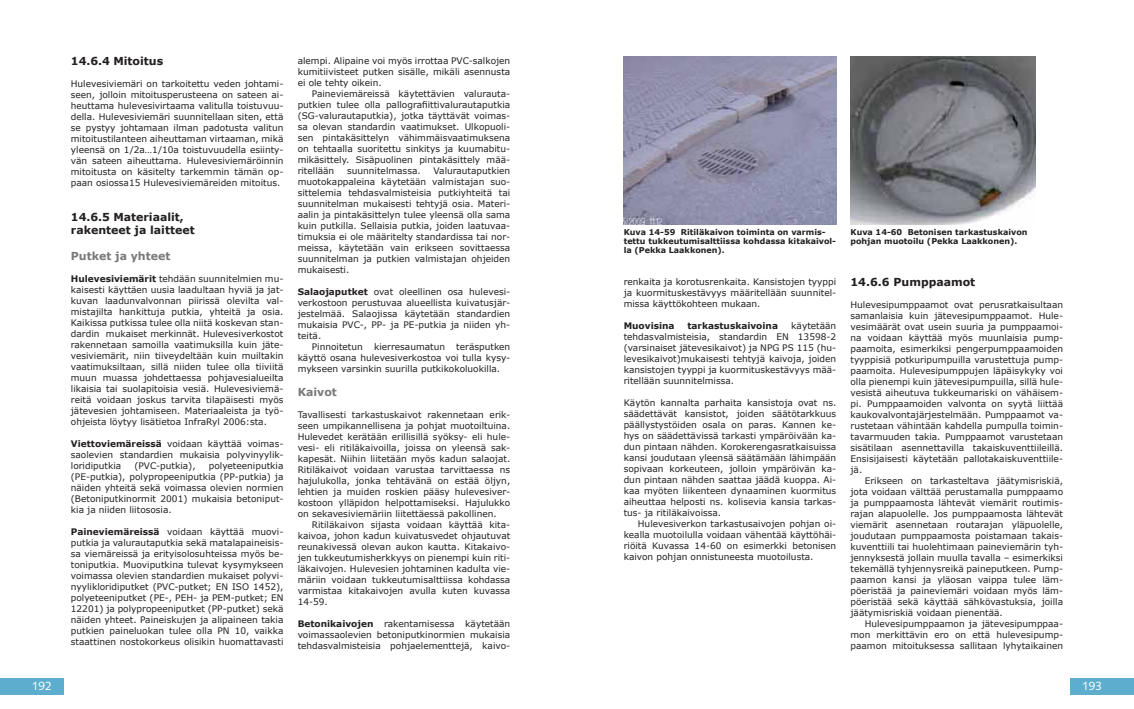
<style>
.page{position:relative;width:1134px;height:709px;background:#fff}
.page>*{position:absolute;margin:0;border:0;box-sizing:border-box;transform-origin:0 0}
.t1{font:12px "Syntax";color:#fff}
.t2{font:700 11px/13px "Verdana";color:#231f20}
.t3{font:700 11px "Verdana";color:#77797b}
.t4{font:9px/11px "Verdana";color:#231f20;text-align:justify}
.t5{font:700 9px "Verdana";color:#231f20}
.t6{font:700 8px/9px "Verdana";color:#231f20}
.s1{font-weight:700}
</style>
<div class="page">
<div style="left:0;top:678px;width:64px;height:16px;background:#5cadce"></div>
<div style="left:1070px;top:678px;width:64px;height:16px;background:#5cadce"></div>
<img style="left:624px;top:57px;width:212px;height:168px">
<img style="left:850px;top:57px;width:186px;height:168px">
<p class="t2" style="left:71px;top:54px;width:94px">14.6.4 Mitoitus</p>
<p class="t4" style="left:71px;top:78px;width:214px">Hulevesiviemäri on tarkoitettu veden johtami&shy;seen, jolloin mitoitusperusteena on sateen ai&shy;heuttama hulevesivirtaama valitulla toistuvuu&shy;della. Hulevesiviemäri suunnitellaan siten, että se pystyy johtamaan ilman padotusta valitun mitoitustilanteen aiheuttaman virtaaman, mikä yleensä on 1/2a…1/10a toistuvuudella esiinty&shy;vän sateen aiheuttama. Hulevesiviemäröinnin mitoitusta on käsitelty tarkemmin tämän op&shy;paan osiossa15 Hulevesiviemäreiden mitoitus.</p>
<p class="t2" style="left:71px;top:210px;width:125px">14.6.5 Materiaalit, rakenteet ja laitteet</p>
<p class="t3" style="left:71px;top:249px;width:101px">Putket ja yhteet</p>
<p class="t4" style="left:71px;top:273px;width:214px"><span class="s1">Hulevesiviemärit</span> tehdään suunnitelmien mu&shy;kaisesti käyttäen uusia laadultaan hyviä ja jat&shy;kuvan laadunvalvonnan piirissä olevilta val&shy;mistajilta hankittuja putkia, yhteitä ja osia.<br>Kaikissa putkissa tulee olla niitä koskevan stan&shy;dardin mukaiset merkinnät. Hulevesiverkostot rakennetaan samoilla vaatimuksilla kuin jäte&shy;vesiviemärit, niin tiiveydeltään kuin muiltakin vaatimuksiltaan, sillä niiden tulee olla tiiviitä muun muassa johdettaessa pohjavesialueilta likaisia tai suolapitoisia vesiä. Hulevesiviemä&shy;reitä voidaan joskus tarvita tilapäisesti myös jätevesien johtamiseen. Materiaaleista ja työ&shy;ohjeista löytyy lisätietoa InfraRyl 2006:sta.</p>
<p class="t4" style="left:71px;top:438px;width:214px"><span class="s1">Viettoviemäreissä</span> voidaan käyttää voimas&shy;saolevien standardien mukaisia polyvinyylik&shy;loridiputkia</p>
<p class="t4" style="left:71px;top:460px;width:214px;text-indent:138px">polyeteeniputkia (PE-putkia), polypropeeniputkia (PP-putkia) ja näiden yhteitä sekä voimassa olevien normien (Betoniputkinormit 2001) mukaisia betoniput&shy;kia ja niiden liitososia.</p>
<p class="t4" style="left:71px;top:526px;width:214px"><span class="s1">Paineviemäreissä</span> voidaan käyttää muovi&shy;putkia ja valurautaputkia sekä matalapaineisis&shy;sa viemäreissä ja erityisolosuhteissa myös be&shy;toniputkia. Muoviputkina tulevat kysymykseen voimassa olevien standardien mukaiset polyvi&shy;nyylikloridiputket (PVC-putket; EN ISO 1452), polyeteeniputket (PE-, PEH- ja PEM-putket; EN 12201) ja polypropeeniputket (PP-putket) sekä näiden yhteet. Paineiskujen ja alipaineen takia putkien paineluokan tulee olla PN 10, vaikka staattinen nostokorkeus olisikin huomattavasti</p>
<p class="t4" style="left:134px;top:460px;width:63px">(PVC-putkia),</p>
<p class="t4" style="left:298px;top:54px;width:214px">alempi. Alipaine voi myös irrottaa PVC-salkojen kumitiivisteet putken sisälle, mikäli asennusta ei ole tehty oikein.</p>
<p class="t4" style="left:298px;top:87px;width:214px;text-indent:14px">Paineviemäreissä käytettävien valurauta&shy;putkien tulee olla pallografiittivalurautaputkia (SG-valurautaputkia), jotka täyttävät voimas&shy;sa olevan standardin vaatimukset. Ulkopuoli&shy;sen pintakäsittelyn vähimmäisvaatimuksena on tehtaalla suoritettu sinkitys ja kuumabitu&shy;mikäsittely. Sisäpuolinen pintakäsittely mää&shy;ritellään</p>
<p class="t4" style="left:298px;top:164px;width:214px;text-indent:136px">Valurautaputkien muotokappaleina käytetään valmistajan suo&shy;sittelemia tehdasvalmisteisia putkiyhteitä tai suunnitelman mukaisesti tehtyjä osia. Materi&shy;aalin ja pintakäsittelyn tulee yleensä olla sama kuin putkilla. Sellaisia putkia, joiden laatuvaa&shy;timuksia ei ole määritelty standardissa tai nor&shy;meissa, käytetään vain erikseen sovittaessa suunnitelman ja putkien valmistajan ohjeiden mukaisesti.</p>
<p class="t4" style="left:298px;top:285px;width:214px"><span class="s1">Salaojaputket</span> ovat oleellinen osa hulevesi&shy;verkostoon perustuvaa alueellista kuivatusjär&shy;jestelmää. Salaojissa käytetään standardien mukaisia PVC-, PP- ja PE-putkia ja niiden yh&shy;teitä.</p>
<p class="t4" style="left:298px;top:340px;width:214px;text-indent:14px">Pinnoitetun kierresaumatun teräsputken käyttö osana hulevesiverkostoa voi tulla kysy&shy;mykseen varsinkin suurilla putkikokoluokilla.</p>
<p class="t3" style="left:298px;top:385px;width:41px">Kaivot</p>
<p class="t4" style="left:298px;top:409px;width:214px">Tavallisesti tarkastuskaivot rakennetaan erik&shy;seen umpikannellisena ja pohjat muotoiltuina.<br>Hulevedet kerätään erillisillä syöksy- eli hule&shy;vesi- eli ritiläkaivoilla, joissa on yleensä sak&shy;kapesät. Niihin liitetään myös kadun salaojat.<br>Ritiläkaivot voidaan varustaa tarvittaessa ns hajulukolla, jonka tehtävänä on estää öljyn, lehtien ja muiden roskien pääsy hulevesiver&shy;kostoon ylläpidon helpottamiseksi. Hajulukko on sekavesiviemäriin liitettäessä pakollinen.</p>
<p class="t4" style="left:298px;top:518px;width:214px;text-indent:14px">Ritiläkaivon sijasta voidaan käyttää kita&shy;kaivoa, johon kadun kuivatusvedet ohjautuvat reunakivessä olevan aukon kautta. Kitakaivo&shy;jen tukkeutumisherkkyys on pienempi kuin riti&shy;läkaivojen. Hulevesien johtaminen kadulta vie&shy;märiin voidaan tukkeutumisalttiissa kohdassa varmistaa kitakaivojen avulla kuten kuvassa 14-59.</p>
<p class="t4" style="left:298px;top:617px;width:214px"><span class="s1">Betonikaivojen</span> rakentamisessa käytetään voimassaolevien betoniputkinormien mukaisia tehdasvalmisteisia pohjaelementtejä, kaivo-</p>
<p class="t4" style="left:347px;top:164px;width:75px">suunnitelmassa.</p>
<p class="t6" style="left:624px;top:227px;width:214px">Kuva 14-59 Ritiläkaivon toiminta on varmis&shy;tettu tukkeutumisalttiissa kohdassa kitakaivol&shy;la (Pekka Laakkonen).</p>
<p class="t4" style="left:624px;top:276px;width:214px">renkaita ja korotusrenkaita. Kansistojen tyyppi ja kuormituskestävyys määritellään suunnitel&shy;missa käyttökohteen mukaan.</p>
<p class="t5" style="left:624px;top:320px;width:52px">Muovisina</p>
<p class="t5" style="left:687px;top:320px;width:92px">tarkastuskaivoina</p>
<p class="t4" style="left:624px;top:320px;width:214px;text-indent:168px">käytetään tehdasvalmisteisia, standardin EN 13598-2 (varsinaiset jätevesikaivot) ja NPG PS 115 (hu&shy;levesikaivot)mukaisesti tehtyjä kaivoja, joiden kansistojen tyyppi ja kuormituskestävyys mää&shy;ritellään suunnitelmissa.</p>
<p class="t4" style="left:624px;top:397px;width:214px">Käytön kannalta parhaita kansistoja ovat ns. säädettävät kansistot, joiden säätötarkkuus päällystystöiden osala on paras. Kannen ke&shy;hys on säädettävissä tarkasti ympäröivään ka&shy;dun pintaan nähden. Korokerengasratkaisuissa kansi joudutaan yleensä säätämään lähimpään sopivaan korkeuteen, jolloin ympäröivän ka&shy;dun pintaan nähden saattaa jäädä kuoppa. Ai&shy;kaa myöten liikenteen dynaaminen kuormitus aiheuttaa helposti ns. kolisevia kansia tarkas&shy;tus- ja ritiläkaivoissa.</p>
<p class="t4" style="left:624px;top:518px;width:214px;text-indent:14px">Hulevesiverkon tarkastusaivojen pohjan oi&shy;kealla muotoilulla voidaan vähentää käyttöhäi&shy;riöitä Kuvassa 14-60 on esimerkki betonisen kaivon pohjan onnistuneesta muotoilusta.</p>
<p class="t6" style="left:850px;top:227px;width:179px">Kuva 14-60 Betonisen tarkastuskaivon pohjan muotoilu (Pekka Laakkonen).</p>
<p class="t2" style="left:850px;top:275px;width:126px">14.6.6 Pumppaamot</p>
<p class="t4" style="left:850px;top:299px;width:214px">Hulevesipumppaamot ovat perusratkaisultaan samanlaisia kuin jätevesipumppaamot. Hule&shy;vesimäärät ovat usein suuria ja pumppaamoi&shy;na voidaan käyttää myös muunlaisia pump&shy;paamoita, esimerkiksi pengerpumppaamoiden tyyppisiä potkuripumpuilla varustettuja pump&shy;paamoita. Hulevesipumppujen läpäisykyky voi olla pienempi kuin jätevesipumpuilla, sillä hule&shy;vesistä aiheutuva tukkeumariski on vähäisem&shy;pi. Pumppaamoiden valvonta on syytä liittää kaukovalvontajärjestelmään. Pumppaamot va&shy;rustetaan vähintään kahdella pumpulla toimin&shy;tavarmuuden takia. Pumppaamot varustetaan sisätilaan asennettavilla takaiskuventtiileillä.<br>Ensisijaisesti käytetään pallotakaiskuventtiile&shy;jä.</p>
<p class="t4" style="left:850px;top:475px;width:214px;text-indent:14px">Erikseen on tarkasteltava jäätymisriskiä, jota voidaan välttää perustamalla pumppaamo ja pumppaamosta lähtevät viemärit routimis&shy;rajan alapuolelle. Jos pumppaamosta lähtevät viemärit asennetaan routarajan yläpuolelle, joudutaan pumppaamosta poistamaan takais&shy;kuventtiili tai huolehtimaan paineviemärin tyh&shy;jennyksestä jollain muulla tavalla – esimerkiksi tekemällä tyhjennysreikä paineputkeen. Pump&shy;paamon kansi ja yläosan vaippa tulee läm&shy;pöeristää ja paineviemäri voidaan myös läm&shy;pöeristää sekä käyttää sähkövastuksia, joilla jäätymisriskiä voidaan pienentää.</p>
<p class="t4" style="left:850px;top:618px;width:214px;text-indent:14px">Hulevesipumppaamon ja jätevesipumppaa&shy;mon merkittävin ero on että hulevesipump&shy;paamon mitoituksessa sallitaan lyhytaikainen</p>
<h1 class="t1" style="left:32px;top:678px;width:22px">192</h1>
<h1 class="t1" style="left:1082px;top:678px;width:22px">193</h1>
</div>
